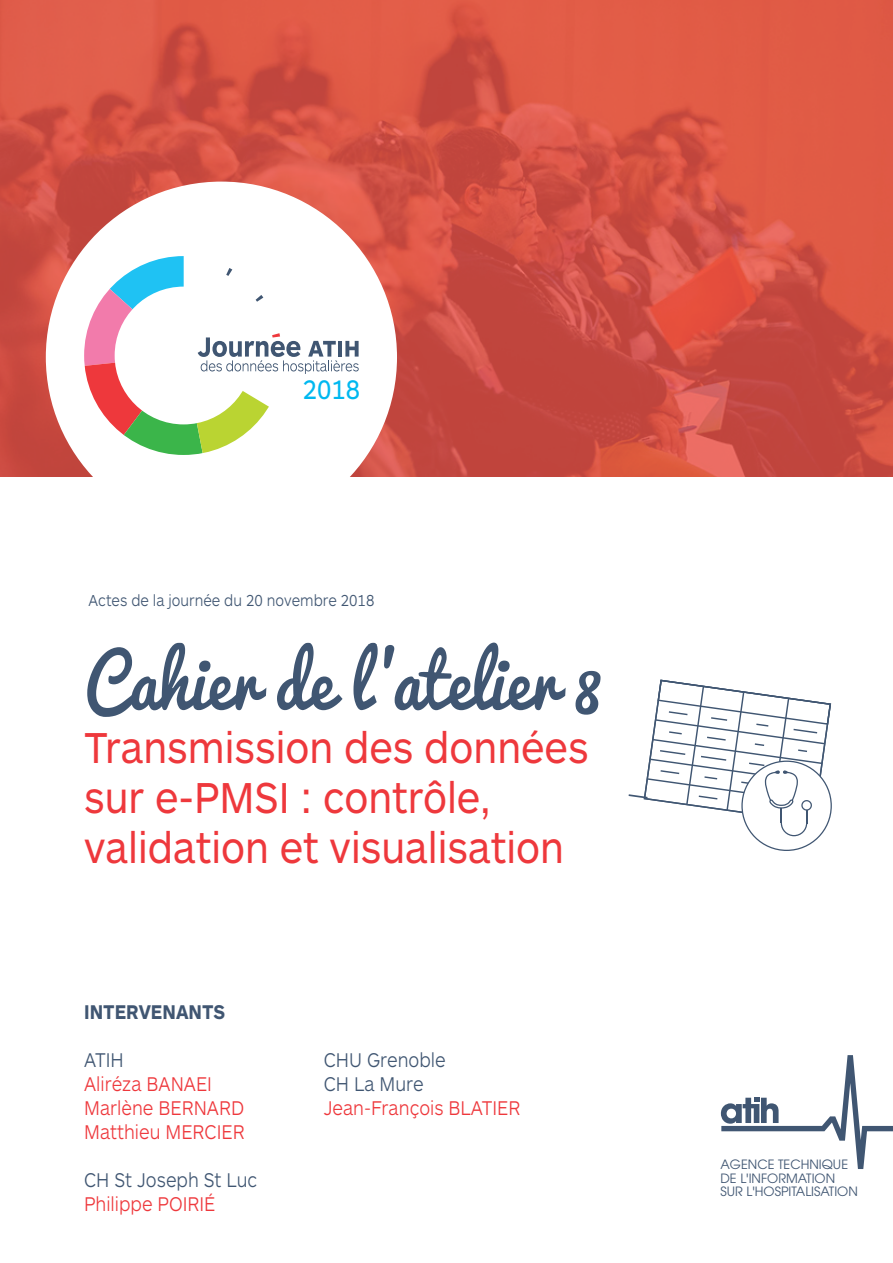
<style>
.page{position:relative;width:893px;height:1263px;background:#fff}
.page>*{position:absolute;margin:0;border:0;box-sizing:border-box;transform-origin:0 0}
.t1{font:72px "Pacifico";color:#405672;scale:.89 1}
.t2{font:45px/50.2px "ARS Maquette Pro";color:#ee383c;scale:.89 1}
.t3{font:27.75px "ARS Maquette Pro";color:#00b8f0;scale:.89 1}
.t4{font:300 20.7px/24px "ARS Maquette Pro";color:#ee383c;scale:.89 1}
.t5{font:300 20.7px/24px "ARS Maquette Pro";color:#405672;scale:.89 1}
.t6{font:700 20.7px "ARS Maquette Pro";color:#405672;scale:.89 1}
.t7{font:300 16.5px "ARS Maquette Pro";color:#405672;scale:.89 1}
.t8{font:12.75px/13.8px "Avant Garde";color:#405672}
.s1{color:#405672}
.s2{color:#ee383c}
</style>
<div class="page">
<svg style="left:0;top:0;width:893px;height:476px;background:#d35244"></svg>
<div style="left:46px;top:182px;width:351px;height:351px;background:#fff;border-radius:50%"></div>
<svg style="left:84px;top:256px;width:275px;height:199px"></svg>
<svg style="left:721px;top:1055px;width:172px;height:114px"></svg>
<svg style="left:629px;top:680px;width:203px;height:171px"></svg>
<p class="t3" style="left:303px;top:372px;width:66px">2018</p>
<p class="t7" style="left:89px;top:590px;width:323px">Actes de la journée du 20 novembre 2018</p>
<p class="t1" style="left:84px;top:643px;width:581px">Cahier de l ’atelier 8</p>
<p class="t2" style="left:84px;top:720px;width:568px">Transmission des données sur e-PMSI : contrôle, validation et visualisation</p>
<p class="t6" style="left:84px;top:998px;width:160px">INTERVENANTS</p>
<p class="t4" style="left:84px;top:1047px;width:182px"><span class="s1">ATIH<br></span>Aliréza BANAEI<br>Marlène BERNARD<br>Matthieu MERCIER</p>
<p class="t5" style="left:84px;top:1167px;width:196px">CH St Joseph St Luc<br><span class="s2">Philippe POIRIÉ</span></p>
<p class="t4" style="left:324px;top:1047px;width:223px"><span class="s1">CHU Grenoble<br>CH La Mure<br></span>Jean-François BLATIER</p>
<p class="t8" style="left:720px;top:1157px;width:139px">AGENCE TECHNIQUE<br>DE L'INFORMATION<br>SUR L'HOSPITALISATION</p>
</div>
